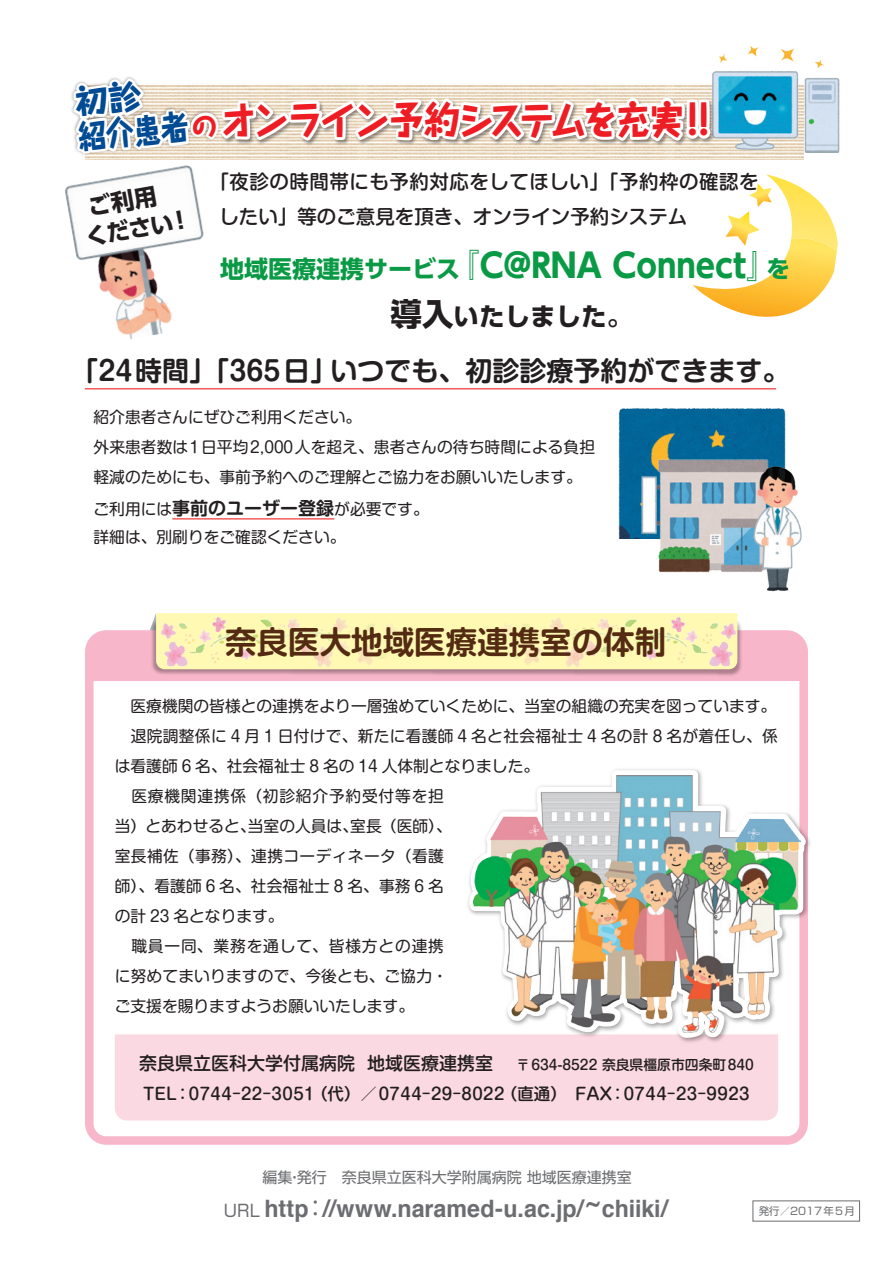
<style>
.page{position:relative;width:893px;height:1263px;background:#fff}
.page>*{position:absolute;margin:0;border:0;box-sizing:border-box;transform-origin:0 0}
.t1{font:800 37.95px "Taka Hand Std";letter-spacing:-.065em;color:#ee1d23;scale:.94 1}
.t2{font:700 33px "UD Shin Go Pr 6";color:#0a9a45;scale:.95 1}
.t3{font:800 33px/34.5px "Taka Hand Std";color:#014a94}
.t4{font:700 31.5px "Soft Go Std De";color:#542b12}
.t5{font:700 27px "Shin M Go Pro De";color:#231f20}
.t6{font:700 25.5px "UD Shin Go Pr 6";color:#231f20}
.t7{font:700 24px "Helvetica";color:#6c6d70}
.t8{font:700 23.1px/28.8px "UD Shin Go Pr 6";color:#231f20}
.t9{font:500 19.5px/34.5px "Shin M Go Pro";letter-spacing:.025em;color:#231f20}
.t10{font:500 16.5px "Shin M Go Pro";letter-spacing:.03em;color:#231f20}
.t11{font:15.75px/30px "Shin M Go Pro";color:#231f20}
.t12{font:15px "Shin Go Pro";color:#6c6d70}
.t13{font:500 13.8px "Shin M Go Pro";color:#231f20}
.t14{font:10.5px "Shin Go Pro";color:#6c6d70}
.s1{font-size:27px;color:#ee1d23}
.s2{font-size:41.25px}
.s3{font-size:24px}
.s4{font-size:31.5px}
.s5{font-family:"Shin M Go Pro De";font-weight:700;font-size:18px}
.s6{font-size:18px}
.s7{font-family:"Shin Go Pro";font-weight:400;font-size:16.8px}
.s8{font-family:"Koz Go Pro";font-weight:400}
</style>
<div class="page">
<div style="left:85px;top:630px;width:723px;height:515px;background:#f7b6ca;border-radius:21px"></div>
<div style="left:94px;top:681px;width:705px;height:455px;background:#fff"></div>
<img style="left:100px;top:613px;width:693px;height:115px">
<svg style="left:146px;top:613px;width:591px;height:56px;background:#f9ecb8"></svg>
<img style="left:159px;top:616px;width:285px;height:52px">
<img style="left:444px;top:616px;width:293px;height:52px">
<div style="left:115px;top:1034px;width:663px;height:86px;background:#fbd9e3"></div>
<img style="left:838px;top:78px;width:2px;height:74px">
<div style="left:753px;top:1200px;width:107px;height:21px;border:1px solid #6c6d70"></div>
<hr style="left:172px;top:518px;width:162px;height:1px;background:#ee3d3c">
<img style="left:618px;top:408px;width:168px;height:130px">
<img style="left:642px;top:457px;width:160px;height:135px">
<svg style="left:465px;top:766px;width:345px;height:279px"></svg>
<img style="left:473px;top:775px;width:327px;height:258px">
<img style="left:115px;top:317px;width:57px;height:22px">
<svg style="left:65px;top:45px;width:773px;height:272px"></svg>
<hr style="left:85px;top:388px;width:691px;height:1px;background:#ee3d3c">
<h2 class="t3" style="left:74px;top:82px;width:141px;rotate:-5deg">初診<br>紹介患者<span class="s1">の</span></h2>
<h1 class="t1" style="left:221px;top:93px;width:521px">オンライン予約システムを充実<span class="s2">!!</span></h1>
<h3 class="t8" style="left:78px;top:194px;width:109px;text-indent:8px;rotate:-10deg">ご利用<br>ください！</h3>
<p class="t9" style="left:219px;top:162px;width:541px;text-indent:-10px">「夜診の時間帯にも予約対応をしてほしい」「予約枠の確認をしたい」等のご意見を頂き、オンライン予約システム</p>
<h2 class="t2" style="left:220px;top:238px;width:601px"><span class="s3">地域医療連携サービス</span>『C@RNA Connect』<span class="s3">を</span></h2>
<h3 class="t6" style="left:391px;top:295px;width:243px"><span class="s4">導入</span>いたしました。</h3>
<h3 class="t5" style="left:71px;top:349px;width:720px">「24時間」「365日」いつでも、初診診療予約ができます。</h3>
<p class="t11" style="left:94px;top:400px;width:503px">紹介患者さんにぜひご利用ください。<br>外来患者数は1日平均2,000人を超え、患者さんの待ち時間による負担軽減のためにも、事前予約へのご理解とご協力をお願いいたします。</p>
<p class="t11" style="left:94px;top:493px;width:337px;line-height:28px">ご利用には<span class="s5">事前のユーザー登録</span>が必要です。詳細は、別刷りをご確認ください。</p>
<h3 class="t4" style="left:225px;top:620px;width:443px">奈良医大地域医療連携室の体制</h3>
<p class="t11" style="left:115px;top:689px;width:665px">　医療機関の皆様との連携をより一層強めていくために、当室の組織の充実を図っています。　退院調整係に 4 月 1 日付けで、新たに看護師 4 名と社会福祉士 4 名の計 8 名が着任し、係は看護師 6 名、社会福祉士 8 名の 14 人体制となりました。<br>　医療機関連携係（初診紹介予約受付等を担<br>当）とあわせると、当室の人員は、室長（医師）、<br>室長補佐（事務）、連携コーディネータ（看護<br>師）、看護師 6 名、社会福祉士 8 名、事務 6 名<br>の計 23 名となります。<br>　職員一同、業務を通して、皆様方との連携<br>に努めてまいりますので、今後とも、ご協力・<br>ご支援を賜りますようお願いいたします。</p>
<p class="t13" style="left:139px;top:1053px;width:616px"><span class="s6">奈良県立医科大学付属病院 地域医療連携室</span>　 〒634-8522 奈良県橿原市四条町840</p>
<p class="t10" style="left:143px;top:1080px;width:608px">TEL：0744-22-3051（代）／0744-29-8022（直通）　FAX：0744-23-9923</p>
<p class="t12" style="left:262px;top:1165px;width:371px">編集・発行　奈良県立医科大学附属病院 地域医療連携室</p>
<h3 class="t7" style="left:224px;top:1189px;width:445px"><span class="s7">URL</span> http<span class="s8">：</span>//www.naramed-u.ac.jp/~chiiki/</h3>
<p class="t14" style="left:759px;top:1202px;width:98px">発行／2017年5月</p>
</div>
